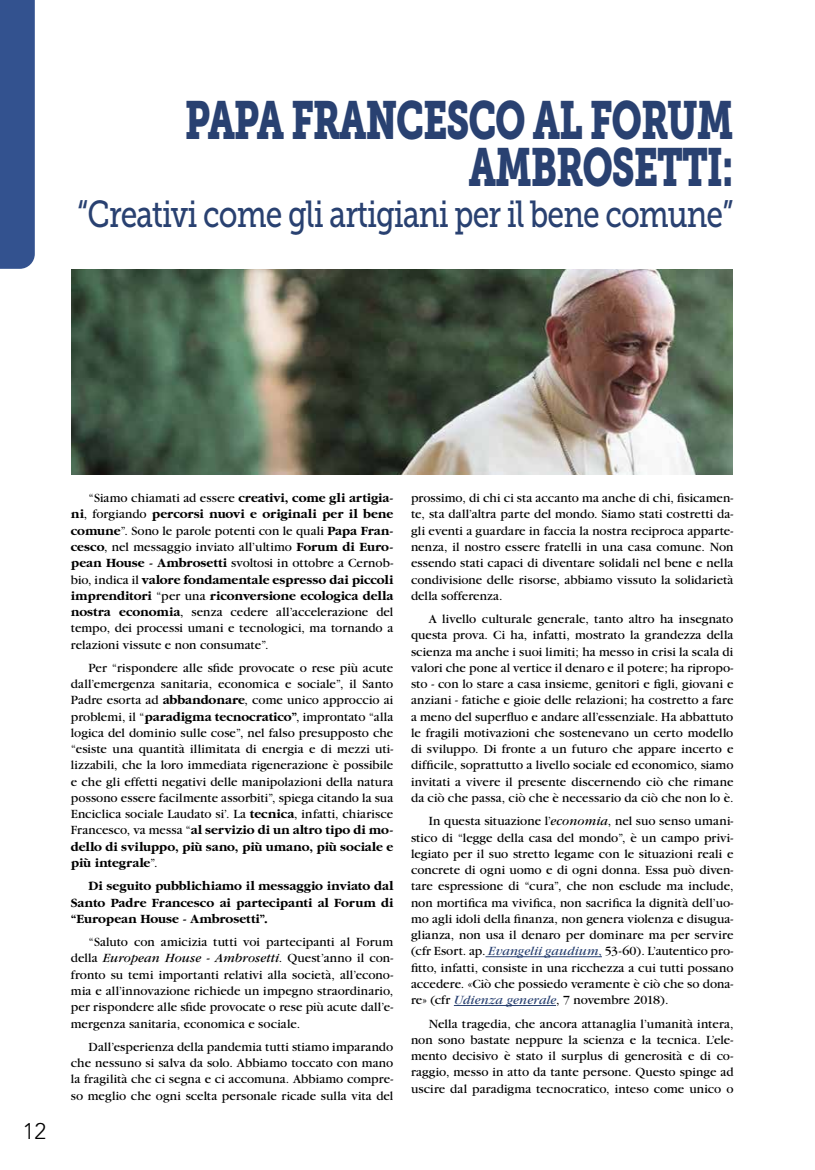
<style>
.page{position:relative;width:815px;height:1170px;background:#fff}
.page>*{position:absolute;margin:0;border:0;box-sizing:border-box;transform-origin:0 0}
.t1{font:53.38px/46.2px "Museo Slab 900";letter-spacing:-.03em;color:#294171;text-align:right;scale:.7 1}
.t2{font:37.5px "Museo Slab 500";letter-spacing:-.03em;color:#294171;scale:.8 1}
.t3{font:300 22.5px "Avenir";color:#000}
.t4{font:13.12px/16.2px "Garamond";letter-spacing:.005em;color:#000;text-align:justify}
.t5{font:700 13.12px/16.2px "Garamond";color:#000;text-align:justify}
.s1{font-weight:700}
.s2{font-style:italic}
.s3{font-style:italic;color:#294171}
.s4{color:#294171}
</style>
<div class="page">
<div style="left:0;top:0;width:35px;height:269px;background:#33528f"></div>
<hr style="left:485px;top:956px;width:117px;height:1px;background:#294171">
<hr style="left:454px;top:1005px;width:102px;height:1px;background:#294171">
<img style="left:71px;top:269px;width:662px;height:205px">
<h1 class="t1" style="left:185px;top:98px;width:785px">PAPA FRANCESCO AL FORUM<br>AMBROSETTI:</h1>
<h2 class="t2" style="left:77px;top:193px;width:822px">“Creativi come gli artigiani per il bene comune”</h2>
<h3 class="t3" style="left:23px;top:1117px;width:25px">12</h3>
<p class="t4" style="left:71px;top:490px;width:324px;text-indent:18px">“Siamo chiamati ad essere <span class="s1">creativi, come gli artigia&shy;ni</span>, forgiando <span class="s1">percorsi nuovi e originali per il bene comune</span>”. Sono le parole potenti con le quali <span class="s1">Papa Fran&shy;cesco</span>, nel messaggio inviato all’ultimo <span class="s1">Forum di Euro&shy;pean House - Ambrosetti</span> svoltosi in ottobre a Cernob&shy;bio, indica il <span class="s1">valore fondamentale espresso dai piccoli imprenditori</span> “per una <span class="s1">riconversione ecologica della nostra economia</span>, senza cedere all’accelerazione del tempo, dei processi umani e tecnologici, ma tornando a relazioni vissute e non consumate”.</p>
<p class="t4" style="left:71px;top:659px;width:324px;text-indent:18px">Per “rispondere alle sfide provocate o rese più acute dall’emergenza sanitaria, economica e sociale”, il Santo Padre esorta ad <span class="s1">abbandonare</span>, come unico approccio ai problemi, il “<span class="s1">paradigma tecnocratico”</span>, improntato “alla logica del dominio sulle cose”, nel falso presupposto che “esiste una quantità illimitata di energia e di mezzi uti&shy;lizzabili, che la loro immediata rigenerazione è possibile e che gli effetti negativi delle manipolazioni della natura possono essere facilmente assorbiti”, spiega citando la sua Enciclica sociale Laudato si’. La <span class="s1">tecnica</span>, infatti, chiarisce Francesco, va messa “<span class="s1">al servizio di un altro tipo di mo&shy;dello di sviluppo, più sano, più umano, più sociale e più integrale</span>”.</p>
<p class="t5" style="left:71px;top:878px;width:324px;text-indent:18px">Di seguito pubblichiamo il messaggio inviato dal Santo Padre Francesco ai partecipanti al Forum di “European House - Ambrosetti”.</p>
<p class="t4" style="left:71px;top:934px;width:324px;text-indent:18px">“Saluto con amicizia tutti voi partecipanti al Forum della <span class="s2">European House - Ambrosetti</span>. Quest’anno il con&shy;fronto su temi importanti relativi alla società, all’econo&shy;mia e all’innovazione richiede un impegno straordinario, per rispondere alle sfide provocate o rese più acute dall’e&shy;mergenza sanitaria, economica e sociale.</p>
<p class="t4" style="left:71px;top:1038px;width:324px;text-indent:18px">Dall’esperienza della pandemia tutti stiamo imparando che nessuno si salva da solo. Abbiamo toccato con mano la fragilità che ci segna e ci accomuna. Abbiamo compre&shy;so meglio che ogni scelta personale ricade sulla vita del</p>
<p class="t4" style="left:411px;top:490px;width:324px">prossimo, di chi ci sta accanto ma anche di chi, fisicamen&shy;te, sta dall’altra parte del mondo. Siamo stati costretti da&shy;gli eventi a guardare in faccia la nostra reciproca apparte&shy;nenza, il nostro essere fratelli in una casa comune. Non essendo stati capaci di diventare solidali nel bene e nella condivisione delle risorse, abbiamo vissuto la solidarietà della sofferenza.</p>
<p class="t4" style="left:411px;top:611px;width:324px;text-indent:18px">A livello culturale generale, tanto altro ha insegnato questa prova. Ci ha, infatti, mostrato la grandezza della scienza ma anche i suoi limiti; ha messo in crisi la scala di valori che pone al vertice il denaro e il potere; ha ripropo&shy;sto - con lo stare a casa insieme, genitori e figli, giovani e anziani - fatiche e gioie delle relazioni; ha costretto a fare a meno del superfluo e andare all’essenziale. Ha abbattuto le fragili motivazioni che sostenevano un certo modello di sviluppo. Di fronte a un futuro che appare incerto e difficile, soprattutto a livello sociale ed economico, siamo invitati a vivere il presente discernendo ciò che rimane da ciò che passa, ciò che è necessario da ciò che non lo è.</p>
<p class="t4" style="left:411px;top:813px;width:324px;text-indent:18px">In questa situazione l’<span class="s2">economia</span>, nel suo senso umani&shy;stico di “legge della casa del mondo”, è un campo privi&shy;legiato per il suo stretto legame con le situazioni reali e concrete di ogni uomo e di ogni donna. Essa può diven&shy;tare espressione di “cura”, che non esclude ma include, non mortifica ma vivifica, non sacrifica la dignità dell’uo&shy;mo agli idoli della finanza, non genera violenza e disugua&shy;glianza, non usa il denaro per dominare ma per servire (cfr Esort. ap. <span class="s3">Evangelii gaudium</span><span class="s4">,</span> 53-60). L’autentico pro&shy;fitto, infatti, consiste in una ricchezza a cui tutti possano accedere. «Ciò che possiedo veramente è ciò che so dona&shy;re» (cfr <span class="s3">Udienza generale</span>, 7 novembre 2018).</p>
<p class="t4" style="left:411px;top:1015px;width:324px;text-indent:18px">Nella tragedia, che ancora attanaglia l’umanità intera, non sono bastate neppure la scienza e la tecnica. L’ele&shy;mento decisivo è stato il surplus di generosità e di co&shy;raggio, messo in atto da tante persone. Questo spinge ad uscire dal paradigma tecnocratico, inteso come unico o</p>
</div>
